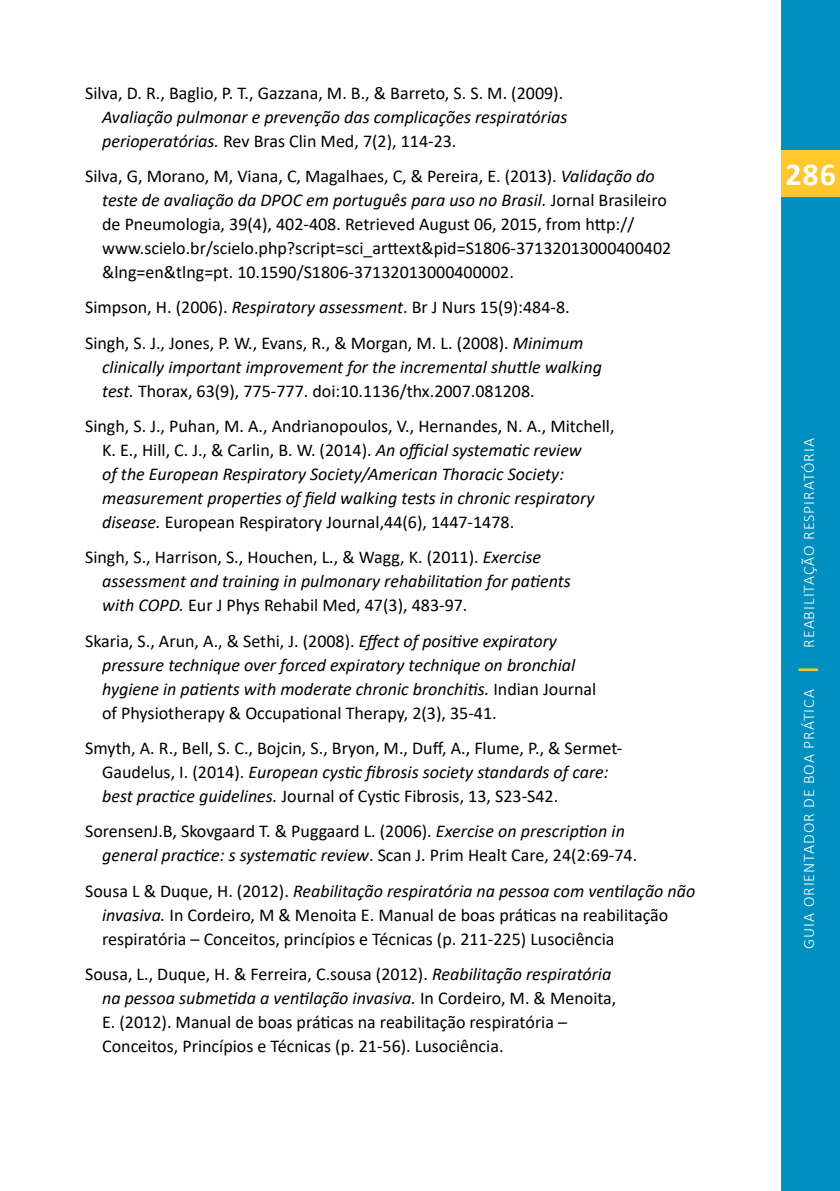
<style>
.page{position:relative;width:840px;height:1191px;background:#fff}
.page>*{position:absolute;margin:0;border:0;box-sizing:border-box;transform-origin:0 0}
.t1{font:700 32px "Calibri";color:#fff}
.t2{font:700 28px "Calibri";color:#fff}
.t3{font:18px/24px "Calibri";color:#000}
.t4{font:italic 18px/24px "Calibri";color:#000}
.t5{font:300 16px "Calibri";letter-spacing:.06em;color:#fff}
.s1{font-style:normal}
.s2{font-style:italic}
.s3{font-weight:700;font-size:22px;color:#ffc72c}
</style>
<div class="page">
<div style="left:781px;top:0;width:58px;height:1191px;background:#008fbe"></div>
<div style="left:781px;top:151px;width:58px;height:46px;background:#ffc72c"></div>
<div style="left:781px;top:150px;width:58px;height:46px;background:#ffc72c"></div>
<p class="t3" style="left:85px;top:80px;width:479px">Silva, D. R., Baglio, P. T., Gazzana, M. B., &amp; Barreto, S. S. M. (2009).</p>
<p class="t4" style="left:102px;top:104px;width:466px">Avaliação pulmonar e prevenção das complicações respiratórias perioperatórias. <span class="s1">Rev Bras Clin Med, 7(2), 114-23.</span></p>
<p class="t3" style="left:102px;top:163px;width:570px;text-indent:-17px">Silva, G, Morano, M, Viana, C, Magalhaes, C, &amp; Pereira, E. (2013). <span class="s2">Validação do teste de avaliação da DPOC em português para uso no Brasil.</span> Jornal Brasileiro de Pneumologia, 39(4), 402-408. Retrieved August 06, 2015, from http:// www.scielo.br/scielo.php?script=sci_arttext&amp;pid=S1806-37132013000400402 &amp;lng=en&amp;tlng=pt. 10.1590/S1806-37132013000400002.</p>
<p class="t3" style="left:85px;top:289px;width:499px;line-height:35.4px">Simpson, H. (2006). <span class="s2">Respiratory assessment</span>. Br J Nurs 15(9):484-8.<br>Singh, S. J., Jones, P. W., Evans, R., &amp; Morgan, M. L. (2008). <span class="s2">Minimum</span></p>
<p class="t4" style="left:102px;top:354px;width:501px">clinically important improvement for the incremental shuttle walking test. <span class="s1">Thorax, 63(9), 775-777. doi:10.1136/thx.2007.081208.</span></p>
<p class="t4" style="left:102px;top:413px;width:513px;text-indent:-17px"><span class="s1">Singh, S. J., Puhan, M. A., Andrianopoulos, V., Hernandes, N. A., Mitchell, K. E., Hill, C. J., &amp; Carlin, B. W. (2014).</span> An official systematic review<br>of the European Respiratory Society/American Thoracic Society: measurement properties of field walking tests in chronic respiratory disease. <span class="s1">European Respiratory Journal,44(6), 1447-1478.</span></p>
<p class="t3" style="left:102px;top:545px;width:470px;text-indent:-17px">Singh, S., Harrison, S., Houchen, L., &amp; Wagg, K. (2011). <span class="s2">Exercise assessment and training in pulmonary rehabilitation for patients with COPD.</span> Eur J Phys Rehabil Med, 47(3), 483-97.</p>
<p class="t4" style="left:102px;top:628px;width:495px;text-indent:-17px"><span class="s1">Skaria, S., Arun, A., &amp; Sethi, J. (2008).</span> Effect of positive expiratory pressure technique over forced expiratory technique on bronchial hygiene in patients with moderate chronic bronchitis. <span class="s1">Indian Journal of Physiotherapy &amp; Occupational Therapy, 2(3), 35-41.</span></p>
<p class="t3" style="left:102px;top:735px;width:521px;text-indent:-17px">Smyth, A. R., Bell, S. C., Bojcin, S., Bryon, M., Duff, A., Flume, P., &amp; Sermet-<br>Gaudelus, I. (2014). <span class="s2">European cystic fibrosis society standards of care: best practice guidelines.</span> Journal of Cystic Fibrosis, 13, S23-S42.</p>
<p class="t3" style="left:102px;top:819px;width:536px;text-indent:-17px">SorensenJ.B, Skovgaard T. &amp; Puggaard L. (2006). <span class="s2">Exercise on prescription in general practice: s systematic review</span>. Scan J. Prim Healt Care, 24(2:69-74.</p>
<p class="t3" style="left:102px;top:878px;width:594px;text-indent:-17px">Sousa L &amp; Duque, H. (2012). <span class="s2">Reabilitação respiratória na pessoa com ventilação não invasiva.</span> In Cordeiro, M &amp; Menoita E. Manual de boas práticas na reabilitação respiratória – Conceitos, princípios e Técnicas (p. 211-225) Lusociência</p>
<p class="t3" style="left:102px;top:961px;width:515px;text-indent:-17px">Sousa, L., Duque, H. &amp; Ferreira, C.sousa (2012). <span class="s2">Reabilitação respiratória na pessoa submetida a ventilação invasiva.</span> In Cordeiro, M. &amp; Menoita, E. (2012). Manual de boas práticas na reabilitação respiratória – Conceitos, Princípios e Técnicas (p. 21-56). Lusociência.</p>
<h1 class="t1" style="left:785px;top:152px;width:52px">286</h1>
<h2 class="t2" style="left:788px;top:156px;width:46px">286</h2>
<p class="t5" style="left:798px;top:948px;width:512px;rotate:-90deg">GUIA ORIENTADOR DE BOA PRÁTICA <span class="s3">|</span> REABILITAÇÃO RESPIRATÓRIA</p>
</div>
